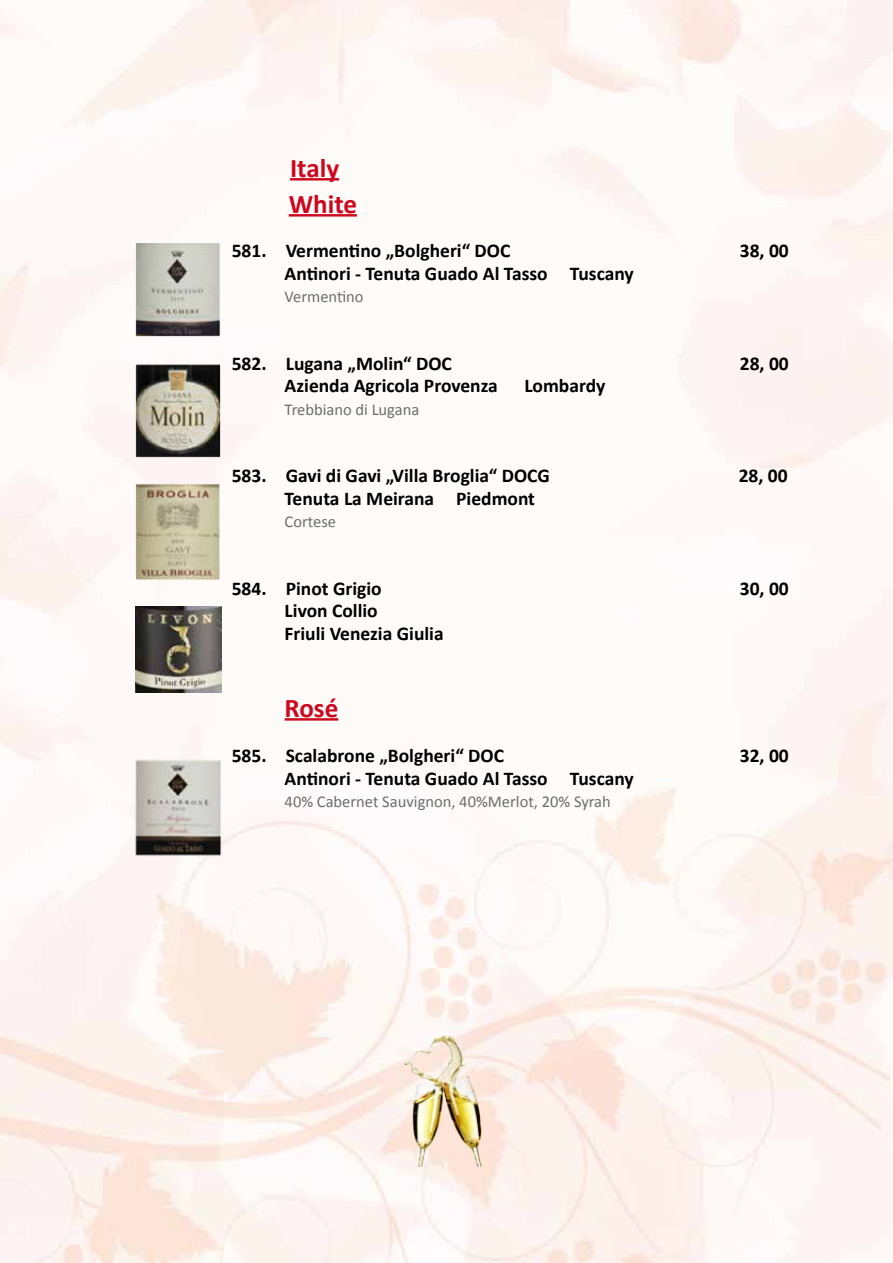
<style>
.page{position:relative;width:893px;height:1263px;background:#fff}
.page>*{position:absolute;margin:0;border:0;box-sizing:border-box;transform-origin:0 0}
.t1{font:700 27px/36px "Calibri";color:#cd071e}
.t2{font:700 19.5px/22.5px "Calibri";color:#000}
.t3{font:16.5px "Calibri";color:#6d6e70}
</style>
<div class="page">
<img style="left:0;top:0;width:893px;height:1263px">
<hr style="left:290px;top:178px;width:49px;height:3px;background:#cd071e">
<hr style="left:289px;top:214px;width:68px;height:3px;background:#cd071e">
<hr style="left:285px;top:718px;width:53px;height:3px;background:#cd071e">
<img style="left:107px;top:244px;width:137px;height:346px">
<img style="left:136px;top:607px;width:86px;height:86px">
<img style="left:106px;top:733px;width:137px;height:136px">
<img style="left:379px;top:1032px;width:135px;height:134px">
<h1 class="t1" style="left:289px;top:149px;width:70px">Italy<br>White</h1>
<p class="t2" style="left:232px;top:238px;width:280px">581. Vermentino „Bolgheri“ DOC</p>
<p class="t2" style="left:740px;top:238px;width:50px">38, 00</p>
<p class="t2" style="left:285px;top:261px;width:351px">Antinori - Tenuta Guado Al Tasso Tuscany</p>
<p class="t3" style="left:285px;top:286px;width:80px">Vermentino</p>
<p class="t2" style="left:232px;top:351px;width:222px">582. Lugana „Molin“ DOC</p>
<p class="t2" style="left:740px;top:351px;width:50px">28, 00</p>
<p class="t2" style="left:285px;top:373px;width:215px">Azienda Agricola Provenza</p>
<p class="t2" style="left:524px;top:373px;width:83px">Lombardy</p>
<p class="t3" style="left:285px;top:399px;width:136px">Trebbiano di Lugana</p>
<p class="t2" style="left:232px;top:463px;width:320px">583. Gavi di Gavi „Villa Broglia“ DOCG</p>
<p class="t2" style="left:739px;top:463px;width:50px">28, 00</p>
<p class="t2" style="left:285px;top:486px;width:252px">Tenuta La Meirana Piedmont</p>
<p class="t3" style="left:285px;top:511px;width:53px">Cortese</p>
<p class="t2" style="left:232px;top:576px;width:151px">584. Pinot Grigio</p>
<p class="t2" style="left:740px;top:576px;width:50px">30, 00</p>
<p class="t2" style="left:285px;top:598px;width:161px">Livon Collio<br>Friuli Venezia Giulia</p>
<h1 class="t1" style="left:285px;top:689px;width:55px">Rosé</h1>
<p class="t2" style="left:232px;top:743px;width:274px">585. Scalabrone „Bolgheri“ DOC</p>
<p class="t2" style="left:740px;top:743px;width:50px">32, 00</p>
<p class="t2" style="left:285px;top:766px;width:351px">Antinori - Tenuta Guado Al Tasso Tuscany</p>
<p class="t3" style="left:285px;top:791px;width:328px">40% Cabernet Sauvignon, 40%Merlot, 20% Syrah</p>
</div>
